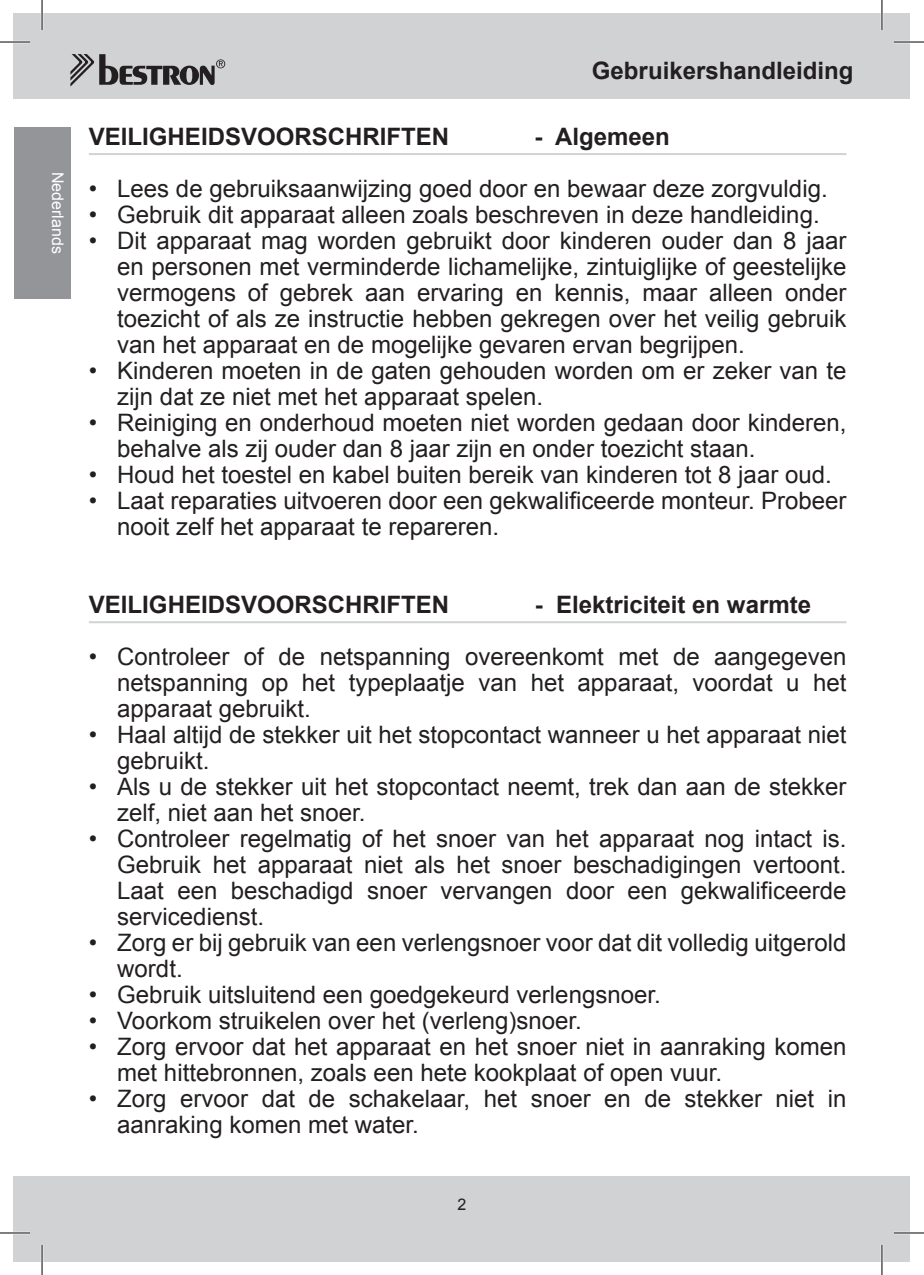
<style>
.page{position:relative;width:924px;height:1275px;background:#fff}
.page>*{position:absolute;margin:0;border:0;box-sizing:border-box;transform-origin:0 0}
.t1{font:24px/26px "Arial";color:#231f20}
.t2{font:700 24px "Arial";color:#231f20}
.t3{font:16px "Arial";color:#fff}
.t4{font:16px "Arial";color:#231f20}
</style>
<div class="page">
<div style="left:14px;top:14px;width:895px;height:85px;background:#d1d2d4"></div>
<div style="left:14px;top:1176px;width:895px;height:85px;background:#d1d2d4"></div>
<svg style="left:70px;top:54px;width:155px;height:33px"></svg>
<div style="left:14px;top:127px;width:56px;height:171px;background:#939598"></div>
<hr style="left:89px;top:153px;width:757px;height:2px;background:#d1d2d4">
<hr style="left:89px;top:621px;width:757px;height:2px;background:#d1d2d4">
<hr style="left:0;top:41px;width:30px;height:2px;background:#fff">
<hr style="left:893px;top:41px;width:30px;height:2px;background:#fff">
<hr style="left:0;top:1231px;width:30px;height:3px;background:#fff">
<hr style="left:893px;top:1231px;width:30px;height:3px;background:#fff">
<hr style="left:41px;top:0;width:2px;height:30px;background:#fff">
<hr style="left:41px;top:1245px;width:2px;height:30px;background:#fff">
<hr style="left:880px;top:0;width:2px;height:30px;background:#fff">
<hr style="left:880px;top:1245px;width:2px;height:30px;background:#fff">
<hr style="left:0;top:42px;width:30px;height:1px;background:#000">
<hr style="left:893px;top:42px;width:30px;height:1px;background:#000">
<hr style="left:0;top:1232px;width:30px;height:1px;background:#000">
<hr style="left:893px;top:1232px;width:30px;height:1px;background:#000">
<hr style="left:42px;top:0;width:1px;height:30px;background:#000">
<hr style="left:42px;top:1245px;width:1px;height:30px;background:#000">
<hr style="left:881px;top:0;width:1px;height:30px;background:#000">
<hr style="left:881px;top:1245px;width:1px;height:30px;background:#000">
<p class="t3" style="left:68px;top:172px;width:83px;rotate:90deg">Nederlands</p>
<p class="t2" style="left:591px;top:55px;width:263px">Gebruikershandleiding</p>
<p class="t2" style="left:89px;top:120px;width:362px">Veiligheidsvoorschriften</p>
<p class="t2" style="left:534px;top:120px;width:137px">- Algemeen</p>
<p class="t1" style="left:89px;top:175px;width:740px">• Lees de gebruiksaanwijzing goed door en bewaar deze zorgvuldig.</p>
<p class="t1" style="left:89px;top:201px;width:732px">• Gebruik dit apparaat alleen zoals beschreven in deze handleiding.</p>
<p class="t1" style="left:117px;top:227px;width:730px;text-align:justify;text-indent:-28px">• Dit apparaat mag worden gebruikt door kinderen ouder dan 8 jaar en personen met verminderde lichamelijke, zintuiglijke of geestelijke vermogens of gebrek aan ervaring en kennis, maar alleen onder toezicht of als ze instructie hebben gekregen over het veilig gebruik van het apparaat en de mogelijke gevaren ervan begrijpen.</p>
<p class="t1" style="left:117px;top:357px;width:730px;text-indent:-28px">• Kinderen moeten in de gaten gehouden worden om er zeker van te zijn dat ze niet met het apparaat spelen.</p>
<p class="t1" style="left:117px;top:409px;width:730px;text-indent:-28px">• Reiniging en onderhoud moeten niet worden gedaan door kinderen, behalve als zij ouder dan 8 jaar zijn en onder toezicht staan.</p>
<p class="t1" style="left:89px;top:461px;width:744px">• Houd het toestel en kabel buiten bereik van kinderen tot 8 jaar oud.</p>
<p class="t1" style="left:117px;top:487px;width:730px;text-indent:-28px">• Laat reparaties uitvoeren door een gekwalificeerde monteur. Probeer nooit zelf het apparaat te repareren.</p>
<p class="t2" style="left:89px;top:588px;width:362px">Veiligheidsvoorschriften</p>
<p class="t2" style="left:534px;top:588px;width:278px">- Elektriciteit en warmte</p>
<p class="t1" style="left:117px;top:643px;width:730px;text-align:justify;text-indent:-28px">• Controleer of de netspanning overeenkomt met de aangegeven netspanning op het typeplaatje van het apparaat, voordat u het apparaat gebruikt.</p>
<p class="t1" style="left:117px;top:721px;width:730px;text-indent:-28px">• Haal altijd de stekker uit het stopcontact wanneer u het apparaat niet gebruikt.</p>
<p class="t1" style="left:117px;top:773px;width:730px;text-indent:-28px">• Als u de stekker uit het stopcontact neemt, trek dan aan de stekker zelf, niet aan het snoer.</p>
<p class="t1" style="left:117px;top:825px;width:730px;text-align:justify;text-indent:-28px">• Controleer regelmatig of het snoer van het apparaat nog intact is.<br>Gebruik het apparaat niet als het snoer beschadigingen vertoont.<br>Laat een beschadigd snoer vervangen door een gekwalificeerde servicedienst.</p>
<p class="t1" style="left:117px;top:929px;width:730px;text-indent:-28px">• Zorg er bij gebruik van een verlengsnoer voor dat dit volledig uitgerold wordt.</p>
<p class="t1" style="left:89px;top:981px;width:573px">• Gebruik uitsluitend een goedgekeurd verlengsnoer.</p>
<p class="t1" style="left:89px;top:1007px;width:494px">• Voorkom struikelen over het (verleng)snoer.</p>
<p class="t1" style="left:117px;top:1033px;width:730px;text-indent:-28px">• Zorg ervoor dat het apparaat en het snoer niet in aanraking komen met hittebronnen, zoals een hete kookplaat of open vuur.</p>
<p class="t1" style="left:117px;top:1085px;width:730px;text-indent:-28px">• Zorg ervoor dat de schakelaar, het snoer en de stekker niet in aanraking komen met water.</p>
<p class="t4" style="left:457px;top:1194px;width:10px">2</p>
</div>
